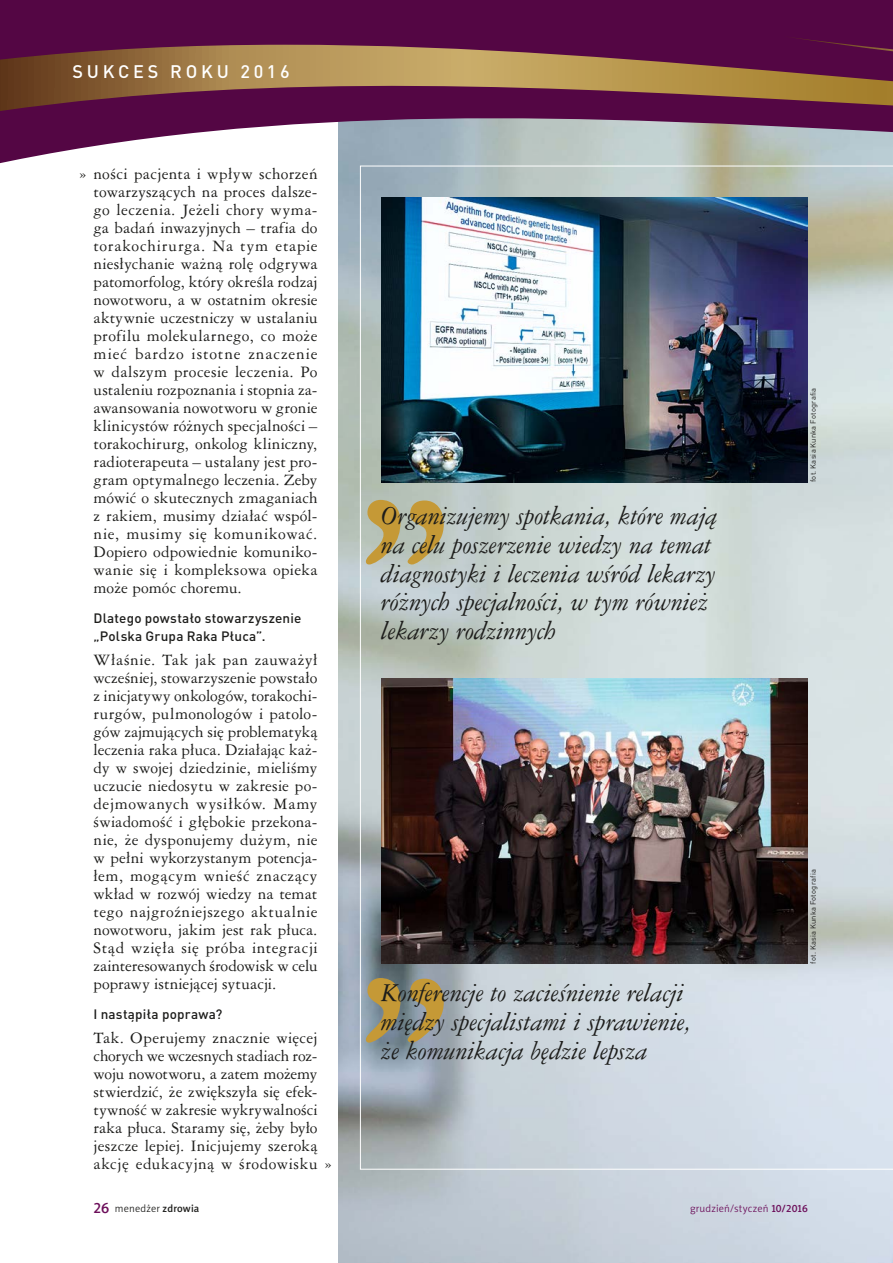
<style>
.page{position:relative;width:893px;height:1263px;background:#fff}
.page>*{position:absolute;margin:0;border:0;box-sizing:border-box;transform-origin:0 0}
.t1{font:italic 24px/28.8px "Ameri Garmnd PL";letter-spacing:-.01em;color:#1d1d1b}
.t2{font:500 18px "DIN Pro";letter-spacing:.21em;color:#fff}
.t3{font:15px/18px "Ameri Garmnd PL";letter-spacing:.015em;color:#1d1d1b;text-align:justify}
.t4{font:500 13.5px/18px "DIN Pro";letter-spacing:.015em;color:#1d1d1b}
.t5{font:10.5px "Naomi Sans EFNTT Light";letter-spacing:.015em;color:#6c0e5a}
.t6{font:10.5px "Naomi Sans EFNTT Light";letter-spacing:.015em;color:#1d1d1b}
.t7{font:7.5px "DIN Pro";letter-spacing:.025em;color:#1d1d1b}
.s1{font-family:"Naomi Sans EFNTT Medium";font-size:15px;color:#6c0e5a}
.s2{font-family:"Naomi Sans EFNTT Medium"}
</style>
<div class="page">
<svg style="left:0;top:0;width:893px;height:168px;background:#80547a"></svg>
<svg style="left:0;top:45px;width:893px;height:66px;background:#844f46"></svg>
<svg style="left:784px;top:36px;width:109px;height:15px;background:#560b42"></svg>
<img style="left:360px;top:166px;width:533px;height:1003px">
<svg style="left:366px;top:500px;width:78px;height:64px;background:#bead77"></svg>
<svg style="left:366px;top:978px;width:78px;height:65px;background:#a19368"></svg>
<p class="t2" style="left:72px;top:59px;width:219px">SUKCES ROKU 2016</p>
<p class="t3" style="left:94px;top:165px;width:225px">ności pacjenta i wpływ schorzeń towarzyszących na proces dalsze&shy;go leczenia. Jeżeli chory wyma&shy;ga badań inwazyjnych – trafia do torakochirurga. Na tym etapie niesłychanie ważną rolę odgrywa patomorfolog, który określa rodzaj nowotworu, a w ostatnim okresie aktywnie uczestniczy w ustalaniu profilu molekularnego, co może mieć bardzo istotne znaczenie w dalszym procesie leczenia. Po ustaleniu rozpoznania i stopnia za&shy;awansowania nowotworu w gronie klinicystów różnych specjalności – torakochirurg, onkolog kliniczny, radioterapeuta – ustalany jest pro&shy;gram optymalnego leczenia. Żeby mówić o skutecznych zmaganiach z rakiem, musimy działać wspól&shy;nie, musimy się komunikować.<br>Dopiero odpowiednie komuniko&shy;wanie się i kompleksowa opieka może pomóc choremu.</p>
<p class="t4" style="left:94px;top:609px;width:209px">Dlatego powstało stowarzyszenie „Polska Grupa Raka Płuca”.</p>
<p class="t3" style="left:94px;top:651px;width:225px">Właśnie. Tak jak pan zauważył wcześniej, stowarzyszenie powstało z inicjatywy onkologów, torakochi&shy;rurgów, pulmonologów i patolo&shy;gów zajmujących się problematyką leczenia raka płuca. Działając każ&shy;dy w swojej dziedzinie, mieliśmy uczucie niedosytu w zakresie po&shy;dejmowanych wysiłków. Mamy świadomość i głębokie przekona&shy;nie, że dysponujemy dużym, nie w pełni wykorzystanym potencja&shy;łem, mogącym wnieść znaczący wkład w rozwój wiedzy na temat tego najgroźniejszego aktualnie nowotworu, jakim jest rak płuca.<br>Stąd wzięła się próba integracji zainteresowanych środowisk w celu poprawy istniejącej sytuacji.</p>
<p class="t4" style="left:94px;top:1005px;width:130px">I nastąpiła poprawa?</p>
<p class="t3" style="left:94px;top:1029px;width:225px">Tak. Operujemy znacznie więcej chorych we wczesnych stadiach roz&shy;woju nowotworu, a zatem możemy stwierdzić, że zwiększyła się efek&shy;tywność w zakresie wykrywalności raka płuca. Staramy się, żeby było jeszcze lepiej. Inicjujemy szeroką akcję edukacyjną w środowisku</p>
<p class="t3" style="left:79px;top:165px;width:9px">»</p>
<p class="t3" style="left:324px;top:1155px;width:9px">»</p>
<p class="t6" style="left:94px;top:1202px;width:107px"><span class="s1">26</span> menedżer <span class="s2">zdrowia</span></p>
<h1 class="t1" style="left:381px;top:501px;width:338px">Organizujemy spotkania, które mają na celu poszerzenie wiedzy na temat diagnostyki i leczenia wśród lekarzy różnych specjalności, w tym również lekarzy rodzinnych</h1>
<h1 class="t1" style="left:381px;top:978px;width:312px">Konferencje to zacieśnienie relacji między specjalistami i sprawienie, że komunikacja będzie lepsza</h1>
<p class="t7" style="left:808px;top:482px;width:96px;rotate:-90deg">fot. Kasia Kunka Fotografia</p>
<p class="t7" style="left:808px;top:964px;width:96px;rotate:-90deg">fot. Kasia Kunka Fotografia</p>
<p class="t5" style="left:690px;top:1202px;width:119px">grudzień/styczeń <span class="s2">10/2016</span></p>
</div>
